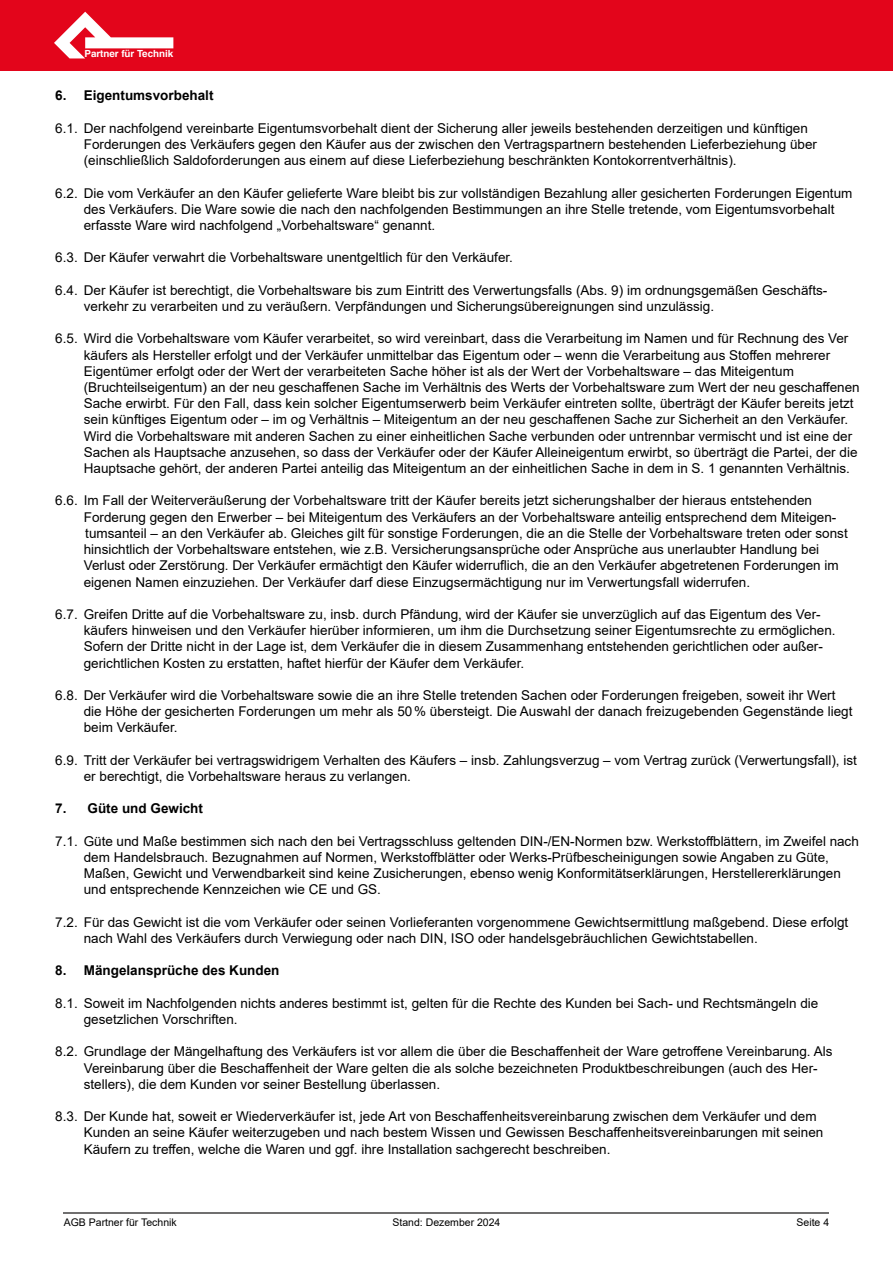
<style>
.page{position:relative;width:893px;height:1263px;background:#fff}
.page>*{position:absolute;margin:0;border:0;box-sizing:border-box;transform-origin:0 0}
.t1{font:13.5px/16.2px "Arial";color:#000}
.t2{font:700 13.5px "Arial";color:#000}
.t3{font:10.5px "Arial";color:#000}
.t4{font:700 9.75px "Switzerland";color:#fff}
</style>
<div class="page">
<div style="left:0;top:0;width:893px;height:70px;background:#e3051b"></div>
<svg style="left:54px;top:12px;width:119px;height:46px"></svg>
<hr style="left:64px;top:1212px;width:765px;height:1px;background:#706f6f">
<p class="t4" style="left:84px;top:48px;width:90px">Partner für Technik</p>
<p class="t2" style="left:55px;top:86px;width:160px">6. Eigentumsvorbehalt</p>
<p class="t1" style="left:84px;top:120px;width:735px;text-indent:-28px">6.1. Der nachfolgend vereinbarte Eigentumsvorbehalt dient der Sicherung aller jeweils bestehenden derzeitigen und künftigen<br>Forderungen des Verkäufers gegen den Käufer aus der zwischen den Vertragspartnern bestehenden Lieferbeziehung über (einschließlich Saldoforderungen aus einem auf diese Lieferbeziehung beschränkten Kontokorrentverhältnis).</p>
<p class="t1" style="left:84px;top:185px;width:770px;text-indent:-28px">6.2. Die vom Verkäufer an den Käufer gelieferte Ware bleibt bis zur vollständigen Bezahlung aller gesicherten Forderungen Eigentum des Verkäufers. Die Ware sowie die nach den nachfolgenden Bestimmungen an ihre Stelle tretende, vom Eigentumsvorbehalt erfasste Ware wird nachfolgend „Vorbehaltsware“ genannt.</p>
<p class="t1" style="left:55px;top:250px;width:459px">6.3. Der Käufer verwahrt die Vorbehaltsware unentgeltlich für den Verkäufer.</p>
<p class="t1" style="left:84px;top:282px;width:745px;text-indent:-28px">6.4. Der Käufer ist berechtigt, die Vorbehaltsware bis zum Eintritt des Verwertungsfalls (Abs. 9) im ordnungsgemäßen Geschäfts&shy;verkehr zu verarbeiten und zu veräußern. Verpfändungen und Sicherungsübereignungen sind unzulässig.</p>
<p class="t1" style="left:84px;top:331px;width:777px;text-indent:-28px">6.5. Wird die Vorbehaltsware vom Käufer verarbeitet, so wird vereinbart, dass die Verarbeitung im Namen und für Rechnung des Ver käufers als Hersteller erfolgt und der Verkäufer unmittelbar das Eigentum oder – wenn die Verarbeitung aus Stoffen mehrerer Eigentümer erfolgt oder der Wert der verarbeiteten Sache höher ist als der Wert der Vorbehaltsware – das Miteigentum (Bruchteilseigentum) an der neu geschaffenen Sache im Verhältnis des Werts der Vorbehaltsware zum Wert der neu geschaffenen Sache erwirbt. Für den Fall, dass kein solcher Eigentumserwerb beim Verkäufer eintreten sollte, überträgt der Käufer bereits jetzt sein künftiges Eigentum oder – im og Verhältnis – Miteigentum an der neu geschaffenen Sache zur Sicherheit an den Verkäufer.<br>Wird die Vorbehaltsware mit anderen Sachen zu einer einheitlichen Sache verbunden oder untrennbar vermischt und ist eine der Sachen als Hauptsache anzusehen, so dass der Verkäufer oder der Käufer Alleineigentum erwirbt, so überträgt die Partei, der die Hauptsache gehört, der anderen Partei anteilig das Miteigentum an der einheitlichen Sache in dem in S. 1 genannten Verhältnis.</p>
<p class="t1" style="left:84px;top:493px;width:765px;text-indent:-28px">6.6. Im Fall der Weiterveräußerung der Vorbehaltsware tritt der Käufer bereits jetzt sicherungshalber der hieraus entstehenden Forderung gegen den Erwerber – bei Miteigentum des Verkäufers an der Vorbehaltsware anteilig entsprechend dem Miteigen&shy;tumsanteil – an den Verkäufer ab. Gleiches gilt für sonstige Forderungen, die an die Stelle der Vorbehaltsware treten oder sonst hinsichtlich der Vorbehaltsware entstehen, wie z.B. Versicherungsansprüche oder Ansprüche aus unerlaubter Handlung bei Verlust oder Zerstörung. Der Verkäufer ermächtigt den Käufer widerruflich, die an den Verkäufer abgetretenen Forderungen im eigenen Namen einzuziehen. Der Verkäufer darf diese Einzugsermächtigung nur im Verwertungsfall widerrufen.</p>
<p class="t1" style="left:84px;top:606px;width:753px;text-indent:-28px">6.7. Greifen Dritte auf die Vorbehaltsware zu, insb. durch Pfändung, wird der Käufer sie unverzüglich auf das Eigentum des Ver&shy;käufers hinweisen und den Verkäufer hierüber informieren, um ihm die Durchsetzung seiner Eigentumsrechte zu ermöglichen.<br>Sofern der Dritte nicht in der Lage ist, dem Verkäufer die in diesem Zusammenhang entstehenden gerichtlichen oder außer&shy;gerichtlichen Kosten zu erstatten, haftet hierfür der Käufer dem Verkäufer.</p>
<p class="t1" style="left:84px;top:687px;width:770px;text-indent:-28px">6.8. Der Verkäufer wird die Vorbehaltsware sowie die an ihre Stelle tretenden Sachen oder Forderungen freigeben, soweit ihr Wert die Höhe der gesicherten Forderungen um mehr als 50% übersteigt. Die Auswahl der danach freizugebenden Gegenstände liegt beim Verkäufer.</p>
<p class="t1" style="left:84px;top:752px;width:775px;text-indent:-28px">6.9. Tritt der Verkäufer bei vertragswidrigem Verhalten des Käufers – insb. Zahlungsverzug – vom Vertrag zurück (Verwertungsfall), ist er berechtigt, die Vorbehaltsware heraus zu verlangen.</p>
<p class="t2" style="left:55px;top:799px;width:149px">7. Güte und Gewicht</p>
<p class="t1" style="left:84px;top:833px;width:777px;text-indent:-28px">7.1. Güte und Maße bestimmen sich nach den bei Vertragsschluss geltenden DIN-/EN-Normen bzw. Werkstoffblättern, im Zweifel nach dem Handelsbrauch. Bezugnahmen auf Normen, Werkstoffblätter oder Werks-Prüfbescheinigungen sowie Angaben zu Güte, Maßen, Gewicht und Verwendbarkeit sind keine Zusicherungen, ebenso wenig Konformitätserklärungen, Herstellererklärungen und entsprechende Kennzeichen wie CE und GS.</p>
<p class="t1" style="left:84px;top:914px;width:766px;text-indent:-28px">7.2. Für das Gewicht ist die vom Verkäufer oder seinen Vorlieferanten vorgenommene Gewichtsermittlung maßgebend. Diese erfolgt nach Wahl des Verkäufers durch Verwiegung oder nach DIN, ISO oder handelsgebräuchlichen Gewichtstabellen.</p>
<p class="t2" style="left:55px;top:961px;width:226px">8. Mängelansprüche des Kunden</p>
<p class="t1" style="left:84px;top:995px;width:736px;text-indent:-28px">8.1. Soweit im Nachfolgenden nichts anderes bestimmt ist, gelten für die Rechte des Kunden bei Sach- und Rechtsmängeln die gesetzlichen Vorschriften.</p>
<p class="t1" style="left:84px;top:1043px;width:750px;text-indent:-28px">8.2. Grundlage der Mängelhaftung des Verkäufers ist vor allem die über die Beschaffenheit der Ware getroffene Vereinbarung. Als<br>Vereinbarung über die Beschaffenheit der Ware gelten die als solche bezeichneten Produktbeschreibungen (auch des Her&shy;stellers), die dem Kunden vor seiner Bestellung überlassen.</p>
<p class="t1" style="left:84px;top:1108px;width:741px;text-indent:-28px">8.3. Der Kunde hat, soweit er Wiederverkäufer ist, jede Art von Beschaffenheitsvereinbarung zwischen dem Verkäufer und dem<br>Kunden an seine Käufer weiterzugeben und nach bestem Wissen und Gewissen Beschaffenheitsvereinbarungen mit seinen<br>Käufern zu treffen, welche die Waren und ggf. ihre Installation sachgerecht beschreiben.</p>
<p class="t3" style="left:64px;top:1215px;width:115px">AGB Partner für Technik</p>
<p class="t3" style="left:392px;top:1215px;width:109px">Stand: Dezember 2024</p>
<p class="t3" style="left:796px;top:1215px;width:34px">Seite 4</p>
</div>
